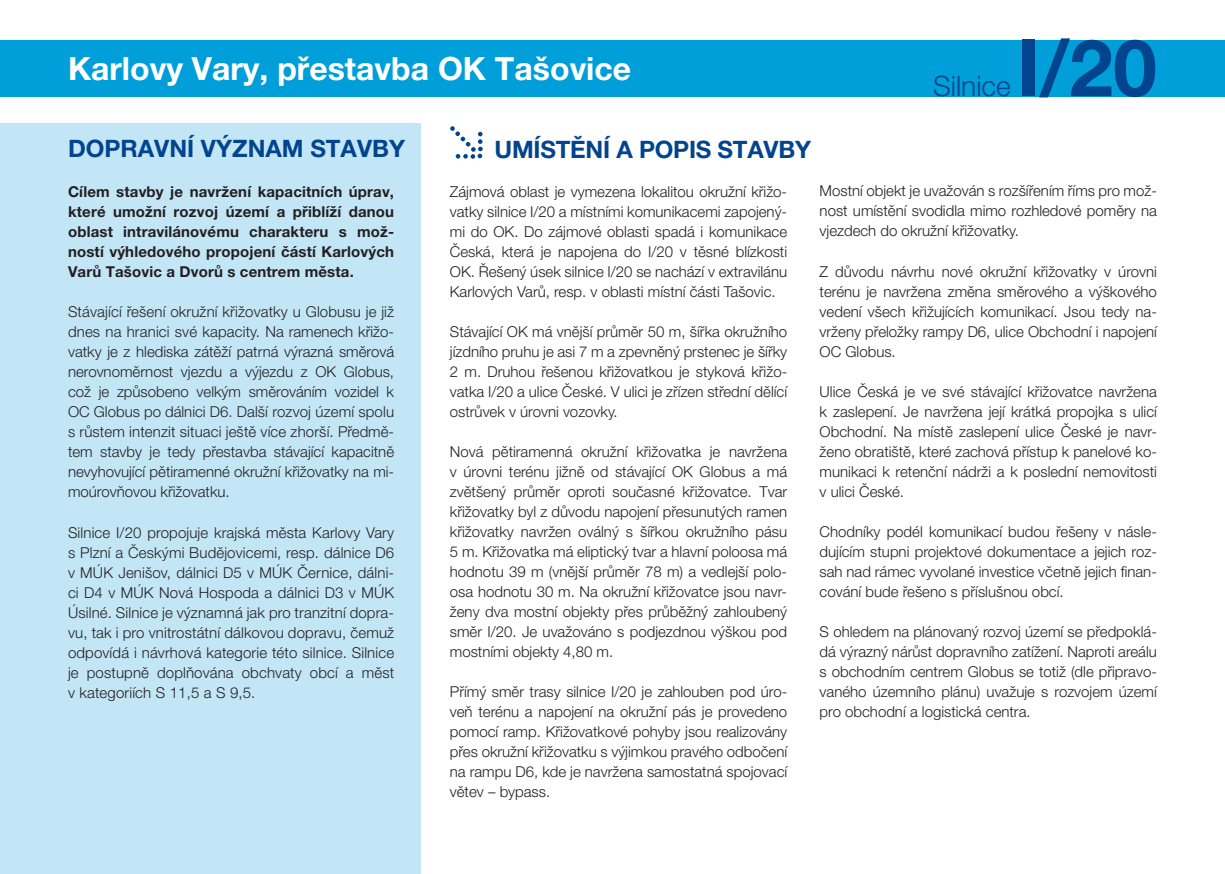
<style>
.page{position:relative;width:1225px;height:874px;background:#fff}
.page>*{position:absolute;margin:0;border:0;box-sizing:border-box;transform-origin:0 0}
.t1{font:700 78.8px "Helvetica Neue LT Pro";color:#02448d}
.t2{font:700 32px "Helvetica Neue LT Pro";color:#fff}
.t3{font:300 28.2px "Helvetica Neue LT Pro";color:#02448d}
.t4{font:700 24px "Helvetica Neue LT Pro";color:#02448d}
.t5{font:300 15px/20px "Helvetica Neue LT Pro";color:#231f20;text-align:justify}
.t6{font:700 15px/20px "Helvetica Neue LT Pro";letter-spacing:.01em;color:#231f20;text-align:justify}
</style>
<div class="page">
<div style="left:0;top:40px;width:1225px;height:56px;background:#009fda"></div>
<div style="left:0;top:123px;width:421px;height:750px;background:#c3e6f6"></div>
<svg style="left:450px;top:126px;width:33px;height:33px"></svg>
<h2 class="t2" style="left:68px;top:48px;width:565px">Karlovy Vary, přestavba OK Tašovice</h2>
<h3 class="t3" style="left:933px;top:69px;width:79px">Silnice</h3>
<h1 class="t1" style="left:1016px;top:19px;width:142px">I/20</h1>
<h3 class="t4" style="left:68px;top:133px;width:338px">DOPRAVNÍ VÝZNAM STAVBY</h3>
<p class="t6" style="left:68px;top:181px;width:328px">Cílem stavby je navržení kapacitních úprav, které umožní rozvoj území a přiblíží danou oblast intravilánovému charakteru s mož&shy;ností výhledového propojení částí Karlových Varů Tašovic a Dvorů s centrem města.</p>
<p class="t5" style="left:68px;top:301px;width:328px">Stávající řešení okružní křižovatky u Globusu je již dnes na hranici své kapacity. Na ramenech křižo&shy;vatky je z hlediska zátěží patrná výrazná směrová nerovnoměrnost vjezdu a výjezdu z OK Globus, což je způsobeno velkým směrováním vozidel k OC Globus po dálnici D6. Další rozvoj území spolu s růstem intenzit situaci ještě více zhorší. Předmě&shy;tem stavby je tedy přestavba stávající kapacitně nevyhovující pětiramenné okružní křižovatky na mi&shy;moúrovňovou křižovatku.</p>
<p class="t5" style="left:68px;top:521px;width:328px">Silnice I/20 propojuje krajská města Karlovy Vary s Plzní a Českými Budějovicemi, resp. dálnice D6 v MÚK Jenišov, dálnici D5 v MÚK Černice, dálni&shy;ci D4 v MÚK Nová Hospoda a dálnici D3 v MÚK Úsilné. Silnice je významná jak pro tranzitní dopra&shy;vu, tak i pro vnitrostátní dálkovou dopravu, čemuž odpovídá i návrhová kategorie této silnice. Silnice je postupně doplňována obchvaty obcí a měst v kategoriích S 11,5 a S 9,5.</p>
<h3 class="t4" style="left:494px;top:135px;width:318px">UMÍSTĚNÍ A POPIS STAVBY</h3>
<p class="t5" style="left:450px;top:181px;width:339px">Zájmová oblast je vymezena lokalitou okružní křižo&shy;vatky silnice I/20 a místními komunikacemi zapojený&shy;mi do OK. Do zájmové oblasti spadá i komunikace Česká, která je napojena do I/20 v těsné blízkosti OK. Řešený úsek silnice I/20 se nachází v extravilánu Karlových Varů, resp. v oblasti místní části Tašovic.</p>
<p class="t5" style="left:450px;top:321px;width:339px">Stávající OK má vnější průměr 50 m, šířka okružního jízdního pruhu je asi 7 m a zpevněný prstenec je šířky 2 m. Druhou řešenou křižovatkou je styková křižo&shy;vatka I/20 a ulice České. V ulici je zřízen střední dělící ostrůvek v úrovni vozovky.</p>
<p class="t5" style="left:450px;top:441px;width:339px">Nová pětiramenná okružní křižovatka je navržena v úrovni terénu jižně od stávající OK Globus a má zvětšený průměr oproti současné křižovatce. Tvar křižovatky byl z důvodu napojení přesunutých ramen křižovatky navržen oválný s šířkou okružního pásu 5 m. Křižovatka má eliptický tvar a hlavní poloosa má hodnotu 39 m (vnější průměr 78 m) a vedlejší polo&shy;osa hodnotu 30 m. Na okružní křižovatce jsou navr&shy;ženy dva mostní objekty přes průběžný zahloubený směr I/20. Je uvažováno s podjezdnou výškou pod mostními objekty 4,80 m.</p>
<p class="t5" style="left:450px;top:681px;width:339px">Přímý směr trasy silnice I/20 je zahlouben pod úro&shy;veň terénu a napojení na okružní pás je provedeno pomocí ramp. Křižovatkové pohyby jsou realizovány přes okružní křižovatku s výjimkou pravého odbočení na rampu D6, kde je navržena samostatná spojovací větev – bypass.</p>
<p class="t5" style="left:819px;top:181px;width:339px">Mostní objekt je uvažován s rozšířením říms pro mož&shy;nost umístění svodidla mimo rozhledové poměry na vjezdech do okružní křižovatky.</p>
<p class="t5" style="left:819px;top:261px;width:339px">Z důvodu návrhu nové okružní křižovatky v úrovni terénu je navržena změna směrového a výškového vedení všech křižujících komunikací. Jsou tedy na&shy;vrženy přeložky rampy D6, ulice Obchodní i napojení OC Globus.</p>
<p class="t5" style="left:819px;top:381px;width:339px">Ulice Česká je ve své stávající křižovatce navržena k zaslepení. Je navržena její krátká propojka s ulicí Obchodní. Na místě zaslepení ulice České je navr&shy;ženo obratiště, které zachová přístup k panelové ko&shy;munikaci k retenční nádrži a k poslední nemovitosti v ulici České.</p>
<p class="t5" style="left:819px;top:521px;width:339px">Chodníky podél komunikací budou řešeny v násle&shy;dujícím stupni projektové dokumentace a jejich roz&shy;sah nad rámec vyvolané investice včetně jejich finan&shy;cování bude řešeno s příslušnou obcí.</p>
<p class="t5" style="left:819px;top:621px;width:339px">S ohledem na plánovaný rozvoj území se předpoklá&shy;dá výrazný nárůst dopravního zatížení. Naproti areálu s obchodním centrem Globus se totiž (dle připravo&shy;vaného územního plánu) uvažuje s rozvojem území pro obchodní a logistická centra.</p>
</div>
